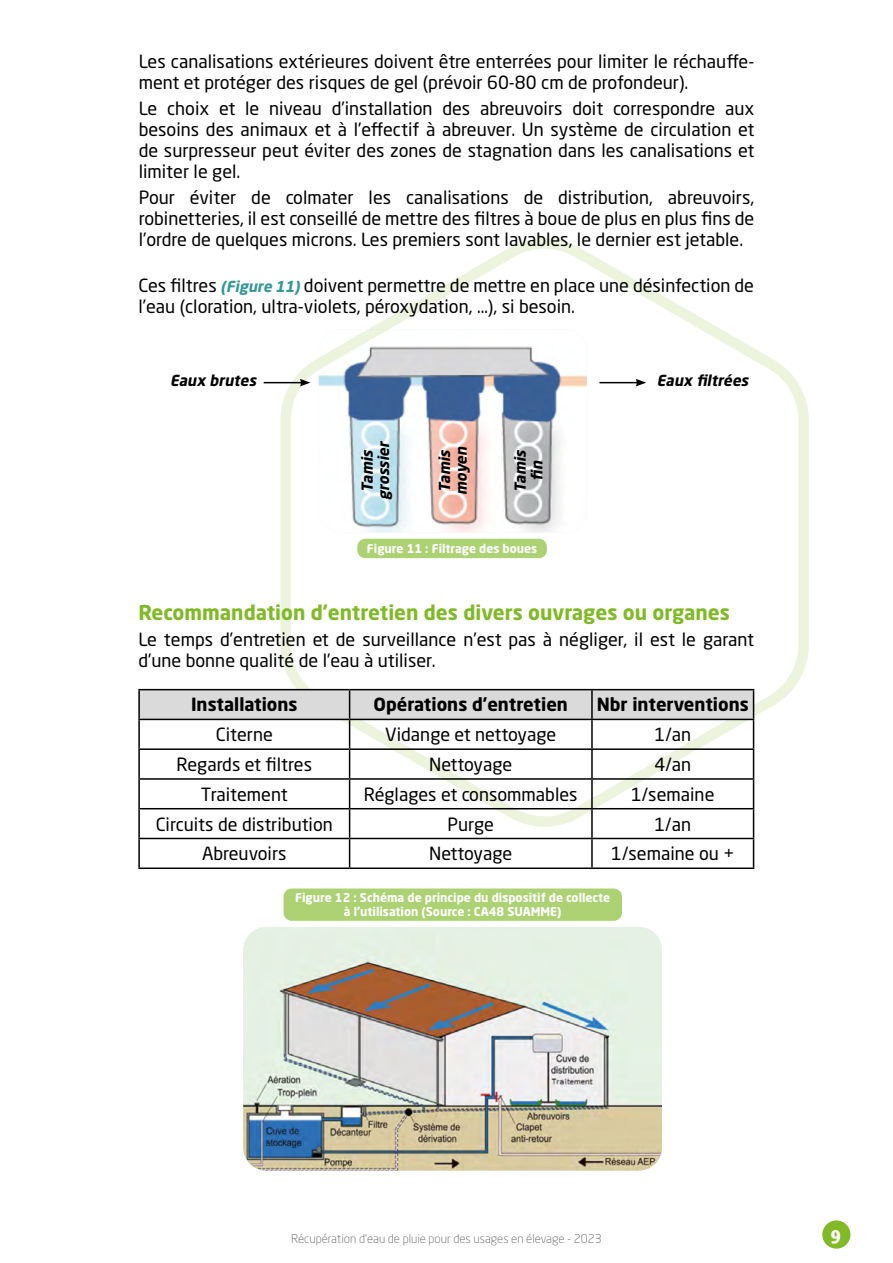
<style>
.page{position:relative;width:893px;height:1263px;background:#fff}
.page>*{position:absolute;margin:0;border:0;box-sizing:border-box;transform-origin:0 0}
.t1{font:700 20.25px "Neo Sans Pro";color:#80ba27}
.t2{font:700 18.6px "Bienvenue";color:#fff}
.t3{font:18px/21px "Neo Sans Pro";color:#000}
.t4{font:700 18px "Neo Sans Pro";color:#000}
.t5{font:italic 700 15px/16.5px "Neo Sans Pro";color:#000;text-align:center}
.t6{font:700 12px/13.5px "Neo Sans Pro";color:#fff;text-align:center}
.t7{font:300 12px "Neo Sans Pro";color:#646363}
.s1{font-weight:700;font-style:italic;font-size:15px;color:#349999}
</style>
<div class="page">
<div style="left:822px;top:1220px;width:28px;height:28px;background:#80ba27;border-radius:50%"></div>
<svg style="left:275px;top:238px;width:534px;height:590px"></svg>
<div style="left:357px;top:538px;width:190px;height:21px;background:#acd273;border-radius:9px"></div>
<div style="left:356px;top:538px;width:192px;height:21px;border:1px solid #fff;border-radius:9px"></div>
<hr style="left:138px;top:689px;width:212px;height:1px;background:#000">
<hr style="left:138px;top:690px;width:2px;height:29px;background:#000">
<hr style="left:350px;top:689px;width:242px;height:1px;background:#000">
<hr style="left:592px;top:689px;width:162px;height:1px;background:#000">
<hr style="left:138px;top:719px;width:212px;height:1px;background:#000">
<hr style="left:138px;top:720px;width:2px;height:28px;background:#000">
<hr style="left:138px;top:748px;width:212px;height:2px;background:#000">
<hr style="left:138px;top:750px;width:2px;height:28px;background:#000">
<hr style="left:138px;top:778px;width:212px;height:2px;background:#000">
<hr style="left:138px;top:780px;width:2px;height:28px;background:#000">
<hr style="left:138px;top:808px;width:212px;height:1px;background:#000">
<hr style="left:138px;top:809px;width:2px;height:29px;background:#000">
<hr style="left:138px;top:838px;width:212px;height:1px;background:#000">
<hr style="left:138px;top:839px;width:2px;height:28px;background:#000">
<svg style="left:139px;top:690px;width:615px;height:177px"></svg>
<hr style="left:138px;top:867px;width:212px;height:2px;background:#000">
<hr style="left:350px;top:867px;width:242px;height:2px;background:#000">
<hr style="left:592px;top:867px;width:162px;height:2px;background:#000">
<img style="left:243px;top:927px;width:419px;height:243px">
<div style="left:283px;top:888px;width:339px;height:33px;background:#acd273;border-radius:9px"></div>
<div style="left:283px;top:888px;width:340px;height:34px;border:1px solid #fff;border-radius:9px"></div>
<hr style="left:264px;top:382px;width:38px;height:1px;background:#000">
<svg style="left:300px;top:379px;width:10px;height:7px"></svg>
<hr style="left:599px;top:382px;width:39px;height:1px;background:#000">
<svg style="left:636px;top:379px;width:10px;height:7px"></svg>
<p class="t3" style="left:139px;top:50px;width:617px">Les canalisations extérieures doivent être enterrées pour limiter le réchauffe&shy;ment et protéger des risques de gel (prévoir 60-80 cm de profondeur).</p>
<p class="t3" style="left:139px;top:97px;width:617px;text-align:justify">Le choix et le niveau d’installation des abreuvoirs doit correspondre aux besoins des animaux et à l’effectif à abreuver. Un système de circulation et de surpresseur peut éviter des zones de stagnation dans les canalisations et limiter le gel.</p>
<p class="t3" style="left:139px;top:186px;width:617px;text-align:justify">Pour éviter de colmater les canalisations de distribution, abreuvoirs, robinetteries, il est conseillé de mettre des filtres à boue de plus en plus fins de l’ordre de quelques microns. Les premiers sont lavables, le dernier est jetable.</p>
<p class="t3" style="left:138px;top:275px;width:617px">Ces filtres <span class="s1">(Figure 11)</span>doivent permettre de mettre en place une désinfection de l’eau (cloration, ultra-violets, péroxydation, …), si besoin.</p>
<p class="t5" style="left:170px;top:371px;width:91px">Eaux brutes</p>
<p class="t5" style="left:657px;top:371px;width:96px">Eaux filtrées</p>
<p class="t5" style="left:359px;top:500px;width:62px;rotate:-90deg">Tamis grossier</p>
<p class="t5" style="left:512px;top:492px;width:46px;rotate:-90deg">Tamis fin</p>
<p class="t5" style="left:436px;top:495px;width:53px;text-align:left;rotate:-90deg">Tamis moyen</p>
<p class="t6" style="left:367px;top:541px;width:172px">Figure 11 : Filtrage des boues</p>
<p class="t1" style="left:138px;top:600px;width:593px">Recommandation d’entretien des divers ouvrages ou organes</p>
<p class="t3" style="left:138px;top:629px;width:617px">Le temps d’entretien et de surveillance n’est pas à négliger, il est le garant d’une bonne qualité de l’eau à utiliser.</p>
<p class="t4" style="left:191px;top:693px;width:108px">Installations</p>
<p class="t4" style="left:374px;top:693px;width:196px">Opérations d’entretien</p>
<p class="t4" style="left:597px;top:693px;width:154px">Nbr interventions</p>
<p class="t3" style="left:216px;top:724px;width:58px">Citerne</p>
<p class="t3" style="left:385px;top:724px;width:173px">Vidange et nettoyage</p>
<p class="t3" style="left:654px;top:724px;width:38px">1/an</p>
<p class="t3" style="left:177px;top:754px;width:137px">Regards et filtres</p>
<p class="t3" style="left:429px;top:754px;width:85px">Nettoyage</p>
<p class="t3" style="left:654px;top:754px;width:38px">4/an</p>
<p class="t3" style="left:201px;top:783px;width:88px">Traitement</p>
<p class="t3" style="left:364px;top:783px;width:215px">Réglages et consommables</p>
<p class="t3" style="left:631px;top:783px;width:85px">1/semaine</p>
<p class="t3" style="left:156px;top:813px;width:179px">Circuits de distribution</p>
<p class="t3" style="left:448px;top:813px;width:48px">Purge</p>
<p class="t3" style="left:654px;top:813px;width:38px">1/an</p>
<p class="t3" style="left:202px;top:843px;width:86px">Abreuvoirs</p>
<p class="t3" style="left:429px;top:843px;width:85px">Nettoyage</p>
<p class="t3" style="left:611px;top:843px;width:125px">1/semaine ou +</p>
<p class="t6" style="left:295px;top:891px;width:317px">Figure 12 : Schéma de principe du dispositif de collecte à l’utilisation (Source : CA48 SUAMME)</p>
<p class="t7" style="left:291px;top:1231px;width:312px">Récupération d’eau de pluie pour des usages en élevage - 2023</p>
<p class="t2" style="left:831px;top:1224px;width:11px">9</p>
</div>
